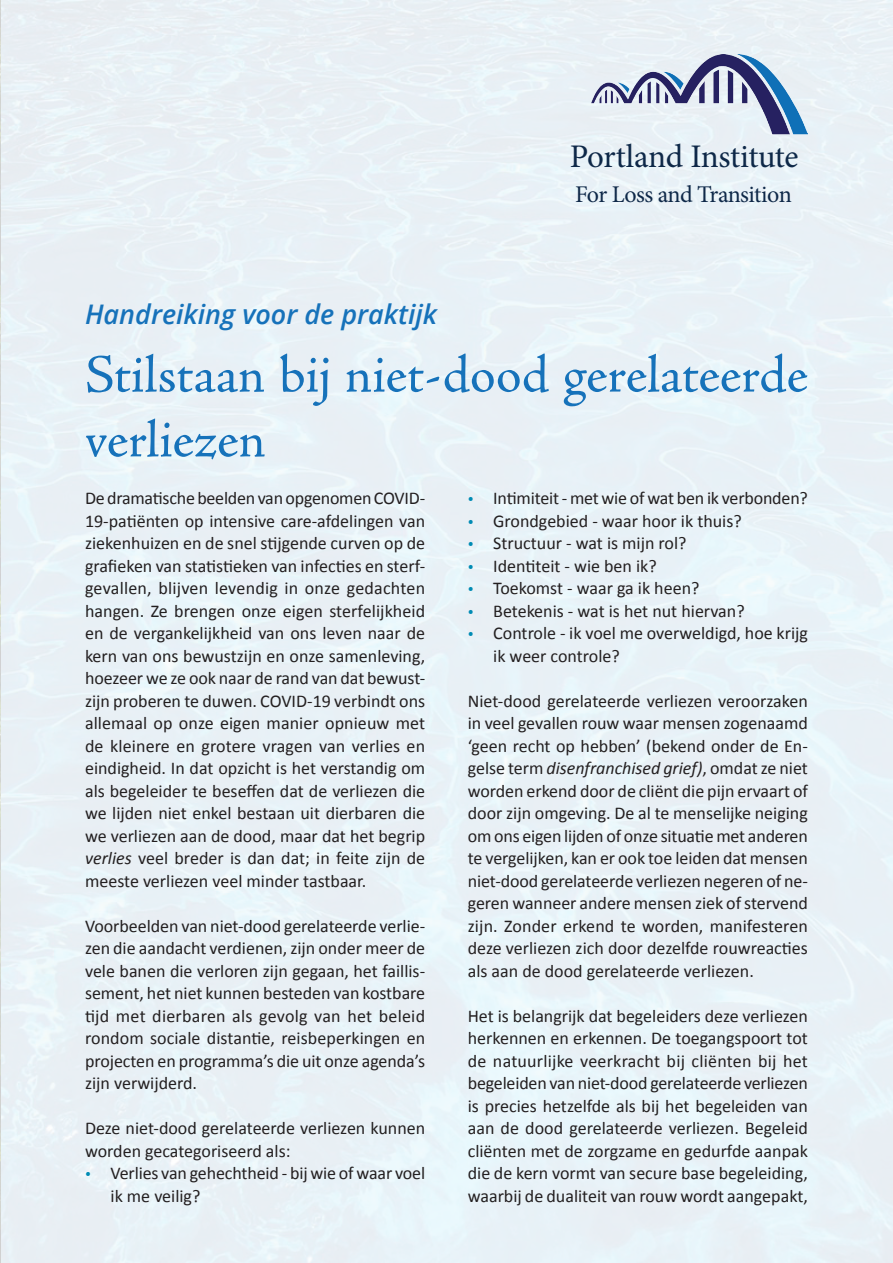
<style>
.page{position:relative;width:893px;height:1263px;background:#fff}
.page>*{position:absolute;margin:0;border:0;box-sizing:border-box;transform-origin:0 0}
.Kop{font:54px/64.8px "Adobe Jenson Pro";color:#1672ba}
.t1{font:33px "Minion Pro";letter-spacing:-.015em;color:#0e2848}
.Onderkop_1{font:italic 600 27px "Open Sans";color:#1672ba}
.t2{font:24px "Minion Pro";letter-spacing:-.025em;color:#0e2848}
.Hoofdtekst{font:18px/22.5px "Calibri";color:#231f20;text-align:justify}
.s1{font-style:italic}
.s2{font-family:"Chaparral Pro";font-size:19.5px;color:#008bb4}
</style>
<div class="page">
<img style="left:573px;top:54px;width:235px;height:83px">
<p class="t1" style="left:570px;top:134px;width:230px">Portland Institute</p>
<p class="t2" style="left:575px;top:178px;width:218px">For Loss and Transition</p>
<p class="Onderkop_1" style="left:85px;top:296px;width:354px">Handreiking voor de praktijk</p>
<p class="Kop" style="left:85px;top:343px;width:724px">Stilstaan bij niet-dood gerelateerde verliezen</p>
<p class="Hoofdtekst" style="left:85px;top:486px;width:342px">De dramatische beelden van opgenomen COVID-19-patiënten op intensive care-afdelingen van ziekenhuizen en de snel stijgende curven op de grafieken van statistieken van infecties en sterf&shy;gevallen, blijven levendig in onze gedachten hangen. Ze brengen onze eigen sterfelijkheid en de vergankelijkheid van ons leven naar de kern van ons bewustzijn en onze samenleving, hoezeer we ze ook naar de rand van dat bewust&shy;zijn proberen te duwen. COVID-19 verbindt ons allemaal op onze eigen manier opnieuw met de kleinere en grotere vragen van verlies en eindigheid. In dat opzicht is het verstandig om als begeleider te beseffen dat de verliezen die we lijden niet enkel bestaan uit dierbaren die we verliezen aan de dood, maar dat het begrip <span class="s1">verlies</span> veel breder is dan dat; in feite zijn de meeste verliezen veel minder tastbaar.</p>
<p class="Hoofdtekst" style="left:85px;top:913px;width:342px">Voorbeelden van niet-dood gerelateerde verlie&shy;zen die aandacht verdienen, zijn onder meer de vele banen die verloren zijn gegaan, het faillis&shy;sement, het niet kunnen besteden van kostbare tijd met dierbaren als gevolg van het beleid rondom sociale distantie, reisbeperkingen en projecten en programma’s die uit onze agenda’s zijn verwijderd.</p>
<p class="Hoofdtekst" style="left:85px;top:1116px;width:342px">Deze niet-dood gerelateerde verliezen kunnen worden gecategoriseerd als:</p>
<p class="Hoofdtekst" style="left:111px;top:1161px;width:316px;text-indent:-26px"><span class="s2">•</span> Verlies van gehechtheid - bij wie of waar voel ik me veilig?</p>
<p class="Hoofdtekst" style="left:468px;top:486px;width:342px"><span class="s2">•</span> Intimiteit - met wie of wat ben ik verbonden?</p>
<p class="Hoofdtekst" style="left:468px;top:508px;width:276px"><span class="s2">•</span> Grondgebied - waar hoor ik thuis?</p>
<p class="Hoofdtekst" style="left:468px;top:531px;width:220px"><span class="s2">•</span> Structuur - wat is mijn rol?</p>
<p class="Hoofdtekst" style="left:468px;top:553px;width:190px"><span class="s2">•</span> Identiteit - wie ben ik?</p>
<p class="Hoofdtekst" style="left:468px;top:576px;width:233px"><span class="s2">•</span> Toekomst - waar ga ik heen?</p>
<p class="Hoofdtekst" style="left:468px;top:598px;width:278px"><span class="s2">•</span> Betekenis - wat is het nut hiervan?</p>
<p class="Hoofdtekst" style="left:493px;top:621px;width:316px;text-indent:-26px"><span class="s2">•</span> Controle - ik voel me overweldigd, hoe krijg ik weer controle?</p>
<p class="Hoofdtekst" style="left:468px;top:688px;width:342px">Niet-dood gerelateerde verliezen veroorzaken in veel gevallen rouw waar mensen zogenaamd ‘geen recht op hebben’ (bekend onder de En&shy;gelse term <span class="s1">disenfranchised grief)</span>, omdat ze niet worden erkend door de cliënt die pijn ervaart of door zijn omgeving. De al te menselijke neiging om ons eigen lijden of onze situatie met anderen te vergelijken, kan er ook toe leiden dat mensen niet-dood gerelateerde verliezen negeren of ne&shy;geren wanneer andere mensen ziek of stervend zijn. Zonder erkend te worden, manifesteren deze verliezen zich door dezelfde rouwreacties als aan de dood gerelateerde verliezen.</p>
<p class="Hoofdtekst" style="left:468px;top:1003px;width:342px">Het is belangrijk dat begeleiders deze verliezen herkennen en erkennen. De toegangspoort tot de natuurlijke veerkracht bij cliënten bij het begeleiden van niet-dood gerelateerde verliezen is precies hetzelfde als bij het begeleiden van aan de dood gerelateerde verliezen. Begeleid cliënten met de zorgzame en gedurfde aanpak die de kern vormt van secure base begeleiding, waarbij de dualiteit van rouw wordt aangepakt,</p>
</div>
